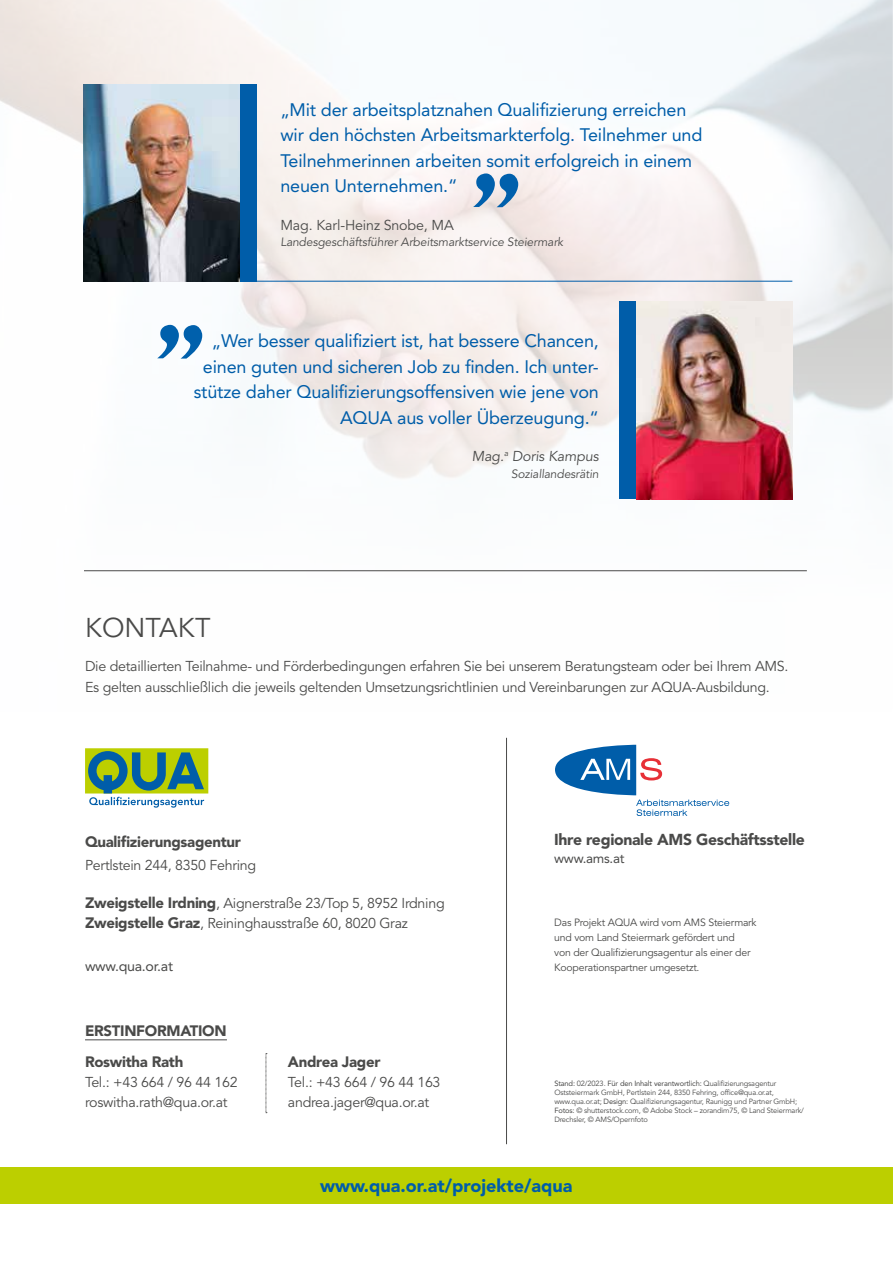
<style>
.page{position:relative;width:893px;height:1263px;background:#fff}
.page>*{position:absolute;margin:0;border:0;box-sizing:border-box;transform-origin:0 0}
.t1{font:27px "Avenir LT Std";color:#4a4a49}
.t2{font:18px/25.5px "Avenir LT Std";letter-spacing:-.01em;color:#005da9}
.t3{font:900 18px "Avenir LT Std";color:#005da9}
.t4{font:900 15.75px "Avenir LT Std";letter-spacing:-.02em;color:#4a4a49}
.t5{font:900 15px/30.8px "Avenir LT Std";letter-spacing:-.02em;color:#4a4a49}
.t6{font:14.25px/20.2px "Avenir LT Std";letter-spacing:-.02em;color:#4a4a49}
.t7{font:14.25px "Avenir LT Std";letter-spacing:-.02em;color:#4a4a49}
.t8{font:13.5px "Avenir LT Std";letter-spacing:-.02em;color:#4a4a49}
.t9{font:12px "Avenir LT Std";color:#4a4a49}
.t10{font:10.5px/15px "Avenir LT Std";letter-spacing:-.02em;color:#4a4a49}
.t11{font:7.5px/9px "Avenir LT Std";letter-spacing:-.02em;color:#4a4a49}
.s1{font-weight:900;font-size:15px}
.s2{font-style:inherit}
</style>
<div class="page">
<div style="left:0;top:1167px;width:893px;height:36px;background:#bccf00"></div>
<img style="left:0;top:0;width:893px;height:738px">
<svg style="left:555px;top:745px;width:174px;height:71px"></svg>
<svg style="left:85px;top:748px;width:123px;height:60px"></svg>
<hr style="left:506px;top:738px;width:1px;height:406px;background:#4a4a49">
<hr style="left:248px;top:281px;width:544px;height:1px;background:#005da9">
<div style="left:239px;top:84px;width:17px;height:197px;background:#005da9"></div>
<div style="left:619px;top:302px;width:17px;height:197px;background:#005da9"></div>
<img style="left:84px;top:84px;width:156px;height:197px">
<img style="left:636px;top:302px;width:156px;height:197px">
<svg style="left:473px;top:173px;width:45px;height:34px;background:#78a3c8"></svg>
<svg style="left:157px;top:325px;width:45px;height:34px"></svg>
<hr style="left:84px;top:570px;width:723px;height:1px;background:#4a4a49">
<svg style="left:266px;top:1053px;width:1px;height:60px"></svg>
<hr style="left:85px;top:1039px;width:142px;height:1px;background:#4a4a49">
<p class="t2" style="left:280px;top:97px;width:423px">„Mit der arbeitsplatznahen Qualifizierung erreichen wir den höchsten Arbeitsmarkterfolg. Teilnehmer und Teilnehmerinnen arbeiten somit erfolgreich in einem neuen Unternehmen.“</p>
<p class="t6" style="left:280px;top:215px;width:175px">Mag. Karl-Heinz Snobe, MA</p>
<p class="t9" style="left:280px;top:235px;width:286px">Landesgeschäftsführer Arbeitsmarktservice Steiermark</p>
<p class="t2" style="left:194px;top:328px;width:407px;text-align:right">„Wer besser qualifiziert ist, hat bessere Chancen, einen guten und sicheren Job zu finden. Ich unter&shy;stütze daher Qualifizierungsoffensiven wie jene von AQUA aus voller Überzeugung.“</p>
<p class="t6" style="left:472px;top:446px;width:130px">Mag.<sup>a</sup> Doris Kampus</p>
<p class="t9" style="left:511px;top:467px;width:91px">Soziallandesrätin</p>
<h1 class="t1" style="left:85px;top:612px;width:127px">KONTAKT</h1>
<p class="t6" style="left:85px;top:656px;width:705px;line-height:21px">Die detaillierten Teilnahme- und Förderbedingungen erfahren Sie bei unserem Beratungsteam oder bei Ihrem AMS.<br>Es gelten ausschließlich die jeweils geltenden Umsetzungsrichtlinien und Vereinbarungen zur AQUA-Ausbildung.</p>
<p class="t5" style="left:85px;top:827px;width:157px">Qualifizierungsagentur</p>
<p class="t6" style="left:85px;top:855px;width:173px">Pertlstein 244, 8350 Fehring</p>
<p class="t6" style="left:85px;top:893px;width:361px"><span class="s1">Zweigstelle Irdning</span>, Aignerstraße 23/Top 5, 8952 Irdning<br><span class="s1">Zweigstelle Graz</span>, Reininghausstraße 60, 8020 Graz</p>
<p class="t7" style="left:85px;top:957px;width:89px">www.qua.or.at</p>
<p class="t5" style="left:85px;top:1015px;width:143px">ERSTINFORMATION<br>Roswitha Rath</p>
<p class="t6" style="left:85px;top:1072px;width:154px">Tel.: +43 664 / 96 44 162 roswitha.rath@qua.or.at</p>
<p class="t5" style="left:288px;top:1046px;width:94px">Andrea Jager</p>
<p class="t6" style="left:288px;top:1072px;width:154px">Tel.: +43 664 / 96 44 163 andrea.jager@qua.or.at</p>
<p class="t4" style="left:554px;top:830px;width:252px">Ihre regionale AMS Geschäftsstelle</p>
<p class="t8" style="left:554px;top:850px;width:72px">www.ams.at</p>
<p class="t10" style="left:554px;top:915px;width:204px">Das Projekt AQUA wird vom AMS Steiermark und vom Land Steiermark gefördert und<br>von der Qualifizierungsagentur als einer der Kooperationspartner umgesetzt.</p>
<p class="t11" style="left:554px;top:1079px;width:251px"><span class="s2">Stand:</span> 02/2023. <span class="s2">Für den Inhalt verantwortlich:</span> Qualifizierungsagentur Oststeiermark GmbH, Pertlstein 244, 8350 Fehring, office@qua.or.at, www.qua.or.at; <span class="s2">Design:</span> Qualifizierungsagentur, Raunigg und Partner GmbH; <span class="s2">Fotos:</span> © shutterstock.com, © Adobe Stock – zorandim75, © Land Steiermark/ Drechsler, © AMS/Opernfoto</p>
<p class="t3" style="left:320px;top:1175px;width:254px">www.qua.or.at/projekte/aqua</p>
</div>
